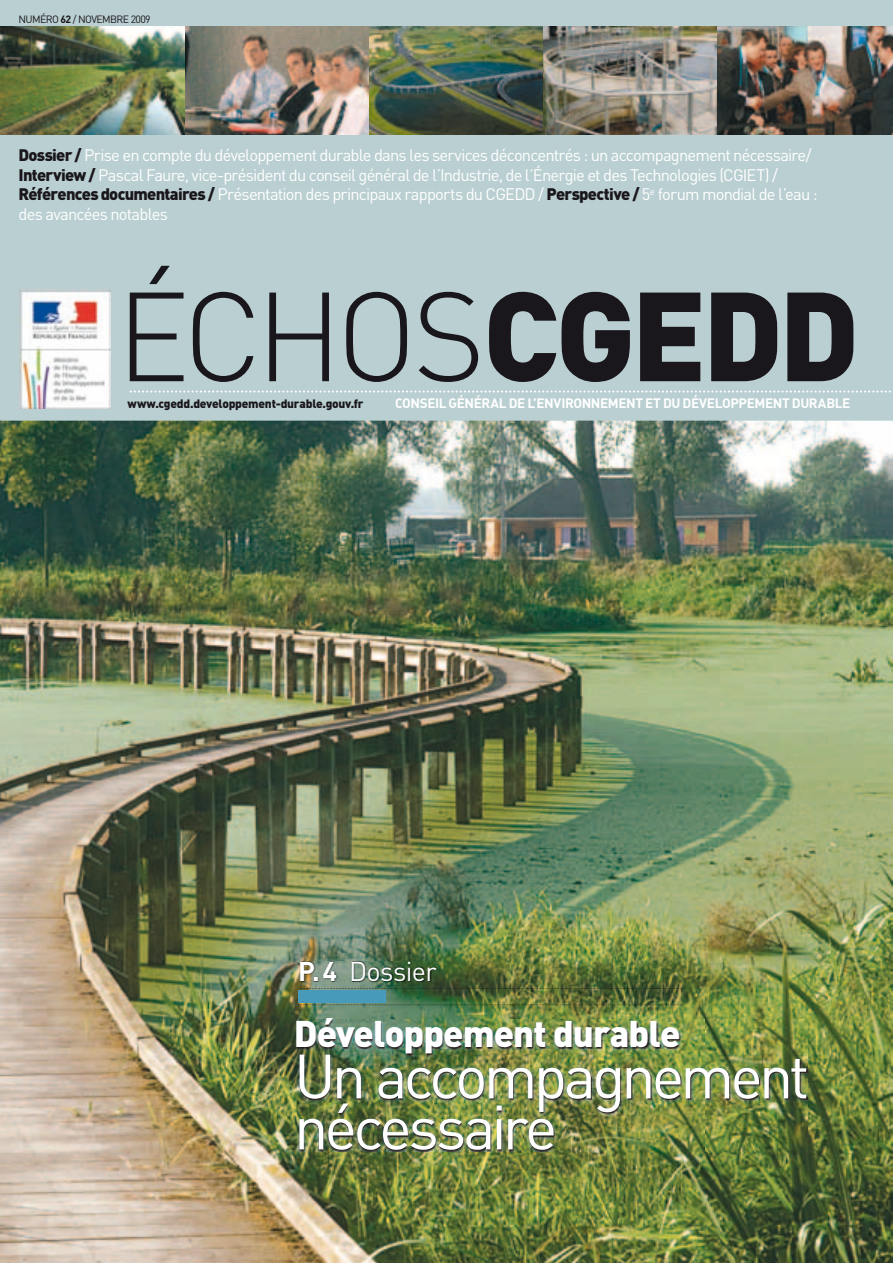
<style>
.page{position:relative;width:893px;height:1263px;background:#fff}
.page>*{position:absolute;margin:0;border:0;box-sizing:border-box;transform-origin:0 0}
.t1{font:300 124.5px "DIN";letter-spacing:-.055em;color:#1a171c}
.t2{font:61.5px/51px "DIN";letter-spacing:-.065em;color:#fff}
.t3{font:900 36.75px "DIN";letter-spacing:-.03em;color:#fff}
.t4{font:27px "DIN";letter-spacing:-.025em;color:#fff}
.t5{font:16.5px/19.5px "DIN";letter-spacing:-.05em;color:#fff}
.t6{font:700 13.5px "DIN";letter-spacing:-.03em;color:#fff}
.t7{font:900 12px "DIN";letter-spacing:-.02em;color:#1a171c}
.t8{font:10.5px "DIN";letter-spacing:-.06em;color:#1a171c}
.s1{font-weight:700}
.s2{font-weight:900;color:#1a171c}
.s3{font-weight:900}
</style>
<div class="page">
<div style="left:0;top:0;width:893px;height:432px;background:#bacfd1"></div>
<img style="left:368px;top:27px;width:349px;height:108px">
<svg style="left:130px;top:390px;width:761px;height:3px"></svg>
<img style="left:717px;top:27px;width:176px;height:108px">
<img style="left:0;top:27px;width:368px;height:108px">
<img style="left:0;top:421px;width:893px;height:842px">
<img style="left:297px;top:1019px;width:510px;height:132px">
<img style="left:301px;top:962px;width:137px;height:20px">
<div style="left:299px;top:990px;width:87px;height:12px;background:#489aba"></div>
<img style="left:20px;top:290px;width:91px;height:119px">
<svg style="left:298px;top:1004px;width:384px;height:1px"></svg>
<svg style="left:298px;top:988px;width:384px;height:1px"></svg>
<p class="t8" style="left:19px;top:13px;width:134px">NUMÉRO <span class="s1">62</span> / NOVEMBRE 2009</p>
<p class="t5" style="left:19px;top:145px;width:801px"><span class="s2">Dossier /</span> Prise en compte du développement durable dans les services déconcentrés : un accompagnement nécessaire/ <span class="s2">Interview /</span> Pascal Faure, vice-président du conseil général de l’Industrie, de l’Énergie et des Technologies (CGIET) / <span class="s2">Références documentaires /</span> Présentation des principaux rapports du CGEDD / <span class="s2">Perspective /</span> 5<sup>e</sup> forum mondial de l’eau : des avancées notables</p>
<h1 class="t1" style="left:116px;top:260px;width:745px">ÉCHOS<span class="s3">CGEDD</span></h1>
<p class="t7" style="left:127px;top:396px;width:238px">www.cgedd.developpement-durable.gouv.fr</p>
<p class="t6" style="left:395px;top:394px;width:457px">CONSEIL GÉNÉRAL DE L’ENVIRONNEMENT ET DU DÉVELOPPEMENT DURABLE</p>
<h3 class="t4" style="left:298px;top:954px;width:140px"><span class="s1">P. 4</span> Dossier</h3>
<h3 class="t3" style="left:294px;top:1009px;width:388px">Développement durable</h3>
<h2 class="t2" style="left:294px;top:1049px;width:517px">Un accompagnement nécessaire</h2>
</div>
